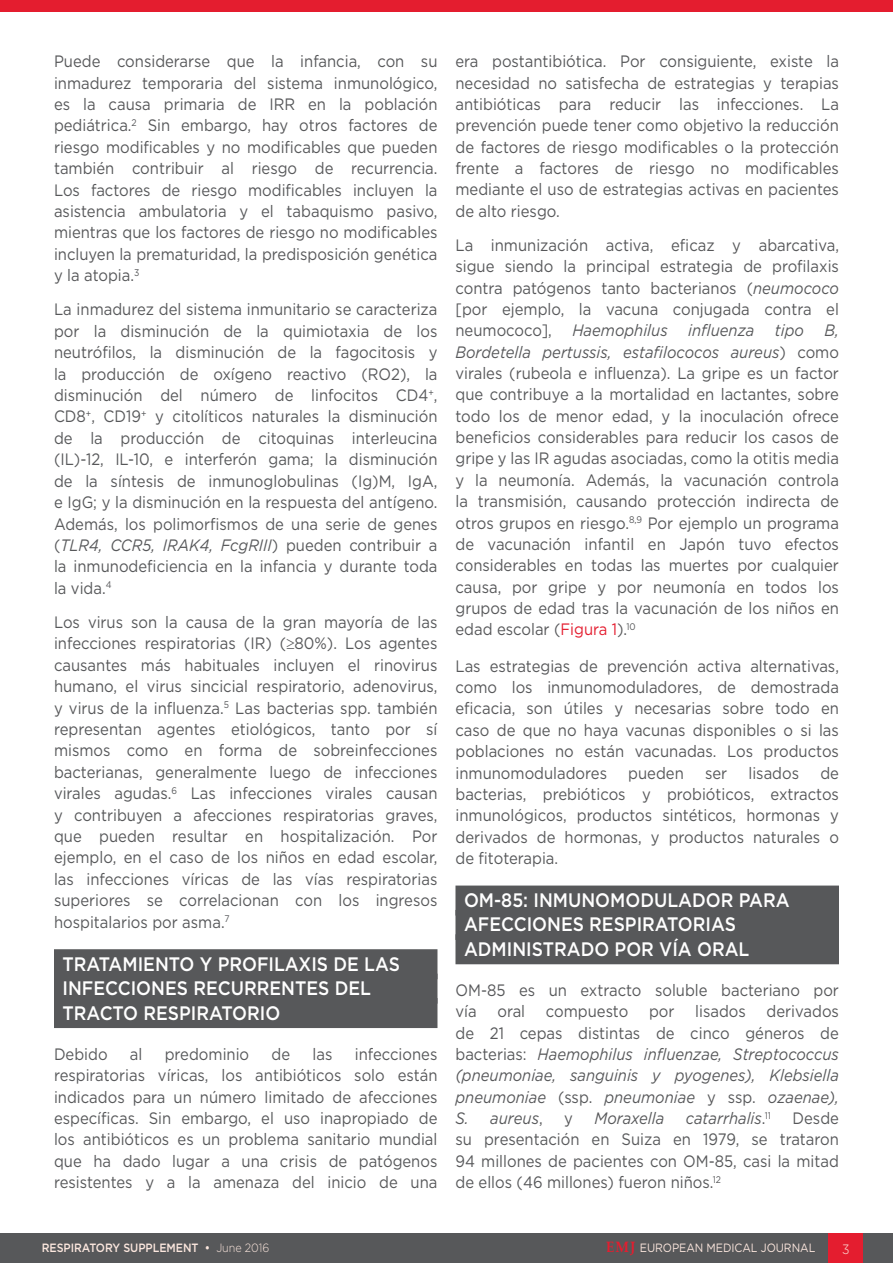
<style>
.page{position:relative;width:893px;height:1263px;background:#fff}
.page>*{position:absolute;margin:0;border:0;box-sizing:border-box;transform-origin:0 0}
._8__Heading_1{font:500 19.5px "Gotham";color:#fff;scale:.9 1}
._10__Main_text{font:16.5px/21.5px "Gotham";color:#57585a;text-align:justify;scale:.9 1}
.TEXT_BODY{font:16.5px/21.3px "Gotham";color:#57585a;text-align:justify;scale:.9 1}
._10__Main_text-2{font:italic 16.5px/21.3px "Gotham";color:#57585a;text-align:justify;scale:.9 1}
.t1{font:300 13.5px "Gotham";color:#fce7de;scale:.9 1}
.t2{font:500 12px "Gotham";letter-spacing:-.005em;color:#fce7de;scale:.9 1}
.t3{font:12px "Gotham";letter-spacing:-.005em;color:#fce7de;scale:.9 1}
.s1{font-style:italic}
.s2{color:#e41d2f}
.s3{font-style:normal}
.s4{font-weight:300}
.s5{font-family:"Palatino Linotype";font-weight:700;font-size:15px;color:#e41d2f}
</style>
<div class="page">
<div style="left:0;top:1233px;width:893px;height:30px;background:#57585a"></div>
<div style="left:829px;top:1233px;width:34px;height:30px;background:#e41d2f"></div>
<div style="left:54px;top:949px;width:383px;height:30px;background:#57585a"></div>
<div style="left:54px;top:974px;width:383px;height:30px;background:#57585a"></div>
<div style="left:54px;top:998px;width:383px;height:30px;background:#57585a"></div>
<div style="left:455px;top:885px;width:384px;height:30px;background:#57585a"></div>
<div style="left:455px;top:910px;width:384px;height:30px;background:#57585a"></div>
<div style="left:455px;top:934px;width:384px;height:30px;background:#57585a"></div>
<div style="left:0;top:0;width:893px;height:12px;background:#e41d2f"></div>
<p class="_10__Main_text" style="left:54px;top:50px;width:428px">Puede considerarse que la infancia, con su inmadurez temporaria del sistema inmunológico, es la causa primaria de IRR en la población pediátrica.<sup>2</sup> Sin embargo, hay otros factores de riesgo modificables y no modificables que pueden también contribuir al riesgo de recurrencia.<br>Los factores de riesgo modificables incluyen la asistencia ambulatoria y el tabaquismo pasivo, mientras que los factores de riesgo no modificables incluyen la prematuridad, la predisposición genética y la atopia.<sup>3</sup></p>
<p class="_10__Main_text" style="left:54px;top:298px;width:428px">La inmadurez del sistema inmunitario se caracteriza por la disminución de la quimiotaxia de los neutrófilos, la disminución de la fagocitosis y la producción de oxígeno reactivo (RO2), la disminución del número de linfocitos CD4<sup>+</sup>, CD8<sup>+</sup>, CD19<sup>+</sup> y citolíticos naturales la disminución de la producción de citoquinas interleucina (IL)-12, IL-10, e interferón gama; la disminución de la síntesis de inmunoglobulinas (Ig)M, IgA, e IgG; y la disminución en la respuesta del antígeno.<br>Además, los polimorfismos de una serie de genes (<span class="s1">TLR4, CCR5, IRAK4, FcgRIII</span>) pueden contribuir a la inmunodeficiencia en la infancia y durante toda la vida.<sup>4</sup></p>
<p class="_10__Main_text" style="left:54px;top:611px;width:428px">Los virus son la causa de la gran mayoría de las infecciones respiratorias (IR) (≥80%). Los agentes causantes más habituales incluyen el rinovirus humano, el virus sincicial respiratorio, adenovirus, y virus de la influenza.<sup>5</sup> Las bacterias spp. también representan agentes etiológicos, tanto por sí mismos como en forma de sobreinfecciones bacterianas, generalmente luego de infecciones virales agudas.<sup>6</sup> Las infecciones virales causan y contribuyen a afecciones respiratorias graves, que pueden resultar en hospitalización. Por ejemplo, en el caso de los niños en edad escolar, las infecciones víricas de las vías respiratorias superiores se correlacionan con los ingresos hospitalarios por asma.<sup>7</sup></p>
<p class="_8__Heading_1" style="left:63px;top:951px;width:376px">TRATAMIENTO Y PROFILAXIS DE LAS</p>
<p class="_8__Heading_1" style="left:63px;top:975px;width:344px">INFECCIONES RECURRENTES DEL</p>
<p class="_8__Heading_1" style="left:63px;top:1000px;width:243px">TRACTO RESPIRATORIO</p>
<p class="_10__Main_text" style="left:54px;top:1043px;width:61px">Debido</p>
<p class="_10__Main_text" style="left:130px;top:1043px;width:15px">al</p>
<p class="_10__Main_text" style="left:165px;top:1043px;width:95px">predominio</p>
<p class="_10__Main_text" style="left:272px;top:1043px;width:22px">de</p>
<p class="_10__Main_text" style="left:313px;top:1043px;width:24px">las</p>
<p class="_10__Main_text" style="left:54px;top:1043px;width:428px;text-indent:301px">infecciones respiratorias víricas, los antibióticos solo están indicados para un número limitado de afecciones específicas. Sin embargo, el uso inapropiado de los antibióticos es un problema sanitario mundial que ha dado lugar a una crisis de patógenos resistentes y a la amenaza del inicio de una</p>
<p class="_10__Main_text" style="left:455px;top:50px;width:428px">era postantibiótica. Por consiguiente, existe la necesidad no satisfecha de estrategias y terapias antibióticas para reducir las infecciones. La prevención puede tener como objetivo la reducción de factores de riesgo modificables o la protección frente a factores de riesgo no modificables mediante el uso de estrategias activas en pacientes de alto riesgo.</p>
<p class="TEXT_BODY" style="left:455px;top:234px;width:428px">La inmunización activa, eficaz y abarcativa, sigue siendo la principal estrategia de profilaxis contra patógenos tanto bacterianos (<span class="s1">neumococo </span>[por ejemplo, la vacuna conjugada contra el neumococo], <span class="s1">Haemophilus influenza tipo B, Bordetella pertussis, estafilococos aureus</span>) como virales (rubeola e influenza). La gripe es un factor que contribuye a la mortalidad en lactantes, sobre todo los de menor edad, y la inoculación ofrece beneficios considerables para reducir los casos de gripe y las IR agudas asociadas, como la otitis media y la neumonía. Además, la vacunación controla la transmisión, causando protección indirecta de otros grupos en riesgo.<sup>8,9</sup> Por ejemplo un programa de vacunación infantil en Japón tuvo efectos considerables en todas las muertes por cualquier causa, por gripe y por neumonía en todos los grupos de edad tras la vacunación de los niños en edad escolar (<span class="s2">Figura 1</span>).<sup>10</sup></p>
<p class="_10__Main_text" style="left:455px;top:655px;width:428px">Las estrategias de prevención activa alternativas, como los inmunomoduladores, de demostrada eficacia, son útiles y necesarias sobre todo en caso de que no haya vacunas disponibles o si las poblaciones no están vacunadas. Los productos inmunomoduladores</p>
<p class="_10__Main_text" style="left:455px;top:762px;width:428px;text-indent:365px">de bacterias, prebióticos y probióticos, extractos inmunológicos, productos sintéticos, hormonas y derivados de hormonas, y productos naturales o de fitoterapia.</p>
<p class="_8__Heading_1" style="left:464px;top:887px;width:363px">OM-85: INMUNOMODULADOR PARA</p>
<p class="_8__Heading_1" style="left:464px;top:912px;width:304px">AFECCIONES RESPIRATORIAS</p>
<p class="_8__Heading_1" style="left:464px;top:936px;width:319px">ADMINISTRADO POR VÍA ORAL</p>
<p class="_10__Main_text" style="left:455px;top:979px;width:428px">OM-85 es un extracto soluble bacteriano por vía</p>
<p class="_10__Main_text" style="left:628px;top:761px;width:63px">pueden</p>
<p class="_10__Main_text" style="left:705px;top:761px;width:26px">ser</p>
<p class="_10__Main_text" style="left:748px;top:761px;width:58px">lisados</p>
<p class="_10__Main_text-2" style="left:455px;top:1000px;width:428px;text-indent:311px"><span class="s3">derivados de 21 cepas distintas de cinco géneros de bacterias:</span> Haemophilus influenzae, Streptococcus (pneumoniae, sanguinis y pyogenes), Klebsiella pneumoniae <span class="s3">(ssp.</span> pneumoniae <span class="s3">y ssp.</span> ozaenae), S. aureus<span class="s3">,</span></p>
<p class="_10__Main_text" style="left:497px;top:1000px;width:32px">oral</p>
<p class="_10__Main_text" style="left:546px;top:1000px;width:93px">compuesto</p>
<p class="_10__Main_text" style="left:649px;top:1000px;width:30px">por</p>
<p class="_10__Main_text" style="left:695px;top:1000px;width:58px">lisados</p>
<p class="_10__Main_text" style="left:564px;top:1107px;width:11px">y</p>
<p class="_10__Main_text-2" style="left:595px;top:1107px;width:79px">Moraxella</p>
<p class="_10__Main_text-2" style="left:686px;top:1107px;width:96px">catarrhalis<span class="s3">.</span><sup>11</sup></p>
<p class="_10__Main_text" style="left:455px;top:1107px;width:428px;text-indent:337px">Desde su presentación en Suiza en 1979, se trataron 94 millones de pacientes con OM-85, casi la mitad de ellos (46 millones) fueron niños.<sup>12</sup></p>
<p class="t2" style="left:42px;top:1240px;width:254px">RESPIRATORY SUPPLEMENT • <span class="s4">June 2016</span></p>
<p class="t3" style="left:606px;top:1240px;width:234px"><span class="s5">EMJ</span> EUROPEAN MEDICAL JOURNAL</p>
<p class="t1" style="left:842px;top:1240px;width:10px">3</p>
</div>
